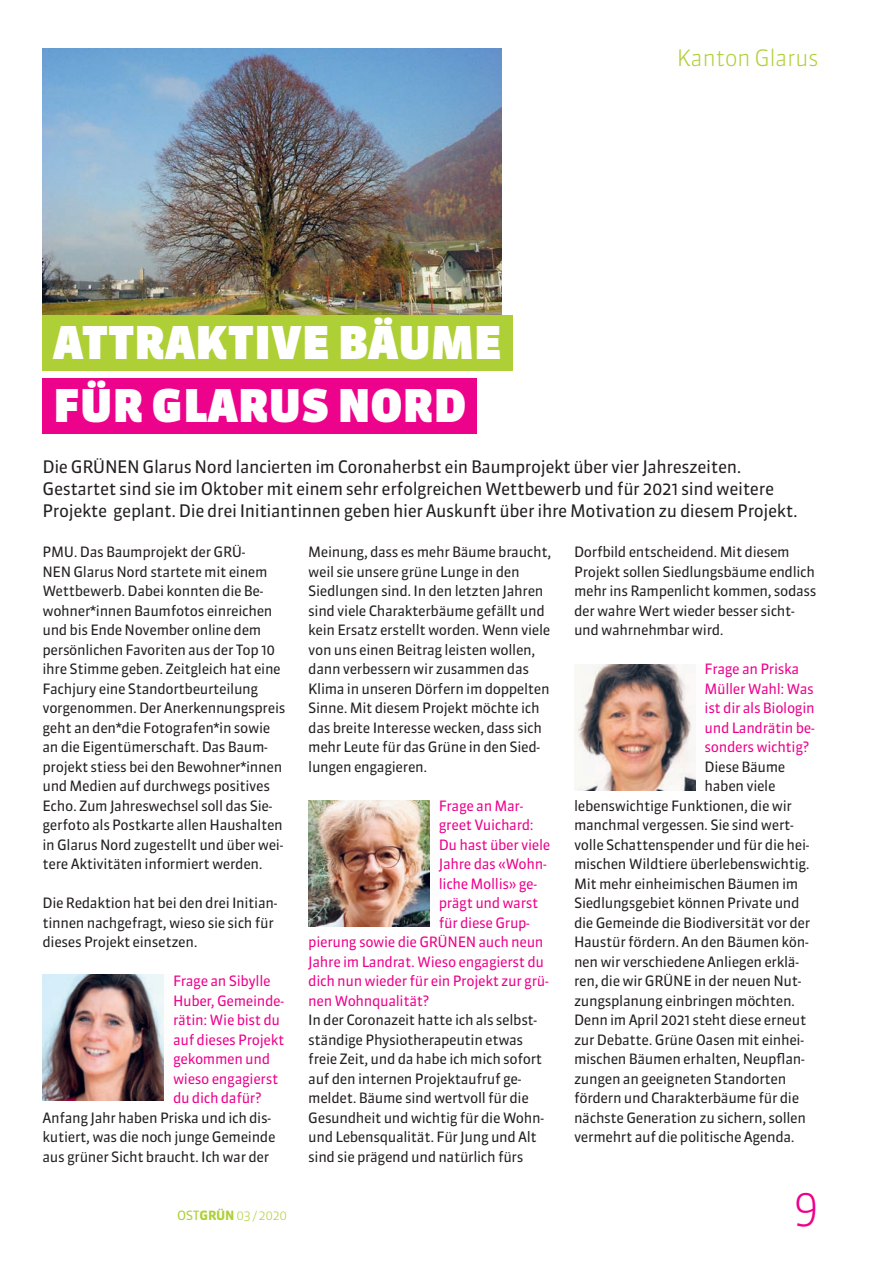
<style>
.page{position:relative;width:893px;height:1263px;background:#fff}
.page>*{position:absolute;margin:0;border:0;box-sizing:border-box;transform-origin:0 0}
.t1{font:900 45px "Sanuk OT";letter-spacing:.01em;color:#fff}
.t2{font:300 45px "Sanuk OT";color:#ed028c}
.t3{font:300 22.5px "Sanuk OT";letter-spacing:-.025em;color:#aed036}
.t4{font:17.25px/22.2px "Sanuk OT";letter-spacing:-.025em;color:#231f20}
.t5{font:14.25px/19.5px "Sanuk OT";letter-spacing:-.025em;color:#231f20}
.t6{font:14.25px/19.5px "Sanuk OT";letter-spacing:-.025em;color:#ed028c}
.t7{font:300 12.75px "Sanuk OT";color:#aed036}
.s1{font-weight:400}
.s2{font-weight:700}
</style>
<div class="page">
<img style="left:43px;top:49px;width:459px;height:266px">
<div style="left:43px;top:378px;width:434px;height:56px;background:#ed028c"></div>
<div style="left:43px;top:315px;width:470px;height:56px;background:#aed036"></div>
<img style="left:574px;top:664px;width:122px;height:126px">
<img style="left:308px;top:801px;width:122px;height:126px">
<img style="left:43px;top:975px;width:121px;height:126px">
<h1 class="t1" style="left:54px;top:315px;width:449px">ATTRAKTIVE BÄUME</h1>
<h1 class="t1" style="left:54px;top:378px;width:414px">FÜR GLARUS NORD</h1>
<h2 class="t3" style="left:677px;top:44px;width:143px">Kanton Glarus</h2>
<p class="t4" style="left:43px;top:455px;width:757px">Die GRÜNEN Glarus Nord lancierten im Coronaherbst ein Baumprojekt über vier Jahreszeiten.<br>Gestartet sind sie im Oktober mit einem sehr erfolgreichen Wettbewerb und für 2021 sind weitere<br>Projekte geplant. Die drei Initiantinnen geben hier Auskunft über ihre Motivation zu diesem Projekt.</p>
<p class="t5" style="left:43px;top:542px;width:244px">PMU. Das Baumprojekt der GRÜ-<br>NEN Glarus Nord startete mit einem Wettbewerb. Dabei konnten die Be&shy;wohner*innen Baumfotos einreichen und bis Ende November online dem persönlichen Favoriten aus der Top 10 ihre Stimme geben. Zeitgleich hat eine Fachjury eine Standortbeurteilung vorgenommen. Der Anerkennungspreis geht an den*die Fotografen*in sowie an die Eigentümerschaft. Das Baum&shy;projekt stiess bei den Bewohner*innen und Medien auf durchwegs positives Echo. Zum Jahreswechsel soll das Sie&shy;gerfoto als Postkarte allen Haushalten in Glarus Nord zugestellt und über wei&shy;tere Aktivitäten informiert werden.</p>
<p class="t5" style="left:43px;top:893px;width:236px">Die Redaktion hat bei den drei Initian&shy;tinnen nachgefragt, wieso sie sich für dieses Projekt einsetzen.</p>
<p class="t6" style="left:173px;top:971px;width:113px">Frage an Sibylle<br>Huber, Gemeinde&shy;rätin: Wie bist du auf dieses Projekt gekommen und wieso engagierst du dich dafür?</p>
<p class="t5" style="left:43px;top:1108px;width:235px">Anfang Jahr haben Priska und ich dis&shy;kutiert, was die noch junge Gemeinde aus grüner Sicht braucht. Ich war der</p>
<p class="t5" style="left:574px;top:542px;width:244px">Dorfbild entscheidend. Mit diesem Projekt sollen Siedlungsbäume endlich mehr ins Rampenlicht kommen, sodass der wahre Wert wieder besser sicht&shy;und wahrnehmbar wird.</p>
<p class="t6" style="left:705px;top:659px;width:112px">Frage an Priska<br>Müller Wahl: Was ist dir als Biologin und Landrätin be&shy;sonders wichtig?</p>
<p class="t5" style="left:705px;top:757px;width:82px">Diese Bäume</p>
<p class="t5" style="left:705px;top:776px;width:73px">haben viele</p>
<p class="t5" style="left:574px;top:796px;width:220px">lebenswichtige Funktionen, die wir</p>
<p class="t5" style="left:574px;top:815px;width:221px">manchmal vergessen. Sie sind wert-</p>
<p class="t5" style="left:574px;top:835px;width:237px">volle Schattenspender und für die hei-</p>
<p class="t5" style="left:574px;top:854px;width:237px">mischen Wildtiere überlebenswichtig.</p>
<p class="t5" style="left:574px;top:874px;width:226px">Mit mehr einheimischen Bäumen im</p>
<p class="t5" style="left:574px;top:893px;width:227px">Siedlungsgebiet können Private und</p>
<p class="t5" style="left:574px;top:913px;width:238px">die Gemeinde die Biodiversität vor der</p>
<p class="t5" style="left:574px;top:932px;width:236px">Haustür fördern. An den Bäumen kön-</p>
<p class="t5" style="left:574px;top:952px;width:226px">nen wir verschiedene Anliegen erklä-</p>
<p class="t5" style="left:574px;top:971px;width:229px">ren, die wir GRÜNE in der neuen Nut-</p>
<p class="t5" style="left:574px;top:991px;width:223px">zungsplanung einbringen möchten.</p>
<p class="t5" style="left:574px;top:1010px;width:234px">Denn im April 2021 steht diese erneut</p>
<p class="t5" style="left:574px;top:1030px;width:231px">zur Debatte. Grüne Oasen mit einhei-</p>
<p class="t5" style="left:574px;top:1049px;width:232px">mischen Bäumen erhalten, Neupflan-</p>
<p class="t5" style="left:574px;top:1069px;width:214px">zungen an geeigneten Standorten</p>
<p class="t5" style="left:574px;top:1088px;width:227px">fördern und Charakterbäume für die</p>
<p class="t5" style="left:574px;top:1108px;width:233px">nächste Generation zu sichern, sollen</p>
<p class="t5" style="left:574px;top:1127px;width:222px">vermehrt auf die politische Agenda.</p>
<p class="t5" style="left:308px;top:542px;width:245px">Meinung, dass es mehr Bäume braucht, weil sie unsere grüne Lunge in den Siedlungen sind. In den letzten Jahren sind viele Charakterbäume gefällt und kein Ersatz erstellt worden. Wenn viele von uns einen Beitrag leisten wollen, dann verbessern wir zusammen das Klima in unseren Dörfern im doppelten Sinne. Mit diesem Projekt möchte ich das breite Interesse wecken, dass sich mehr Leute für das Grüne in den Sied&shy;lungen engagieren.</p>
<p class="t6" style="left:439px;top:796px;width:86px">Frage an Mar-</p>
<p class="t6" style="left:439px;top:815px;width:97px">greet Vuichard:</p>
<p class="t6" style="left:439px;top:835px;width:113px">Du hast über viele</p>
<p class="t6" style="left:439px;top:854px;width:109px">Jahre das «Wohn-</p>
<p class="t6" style="left:439px;top:874px;width:100px">liche Mollis» ge-</p>
<p class="t6" style="left:439px;top:893px;width:101px">prägt und warst</p>
<p class="t6" style="left:439px;top:913px;width:93px">für diese Grup-</p>
<p class="t6" style="left:308px;top:932px;width:237px">pierung sowie die GRÜNEN auch neun</p>
<p class="t6" style="left:308px;top:952px;width:237px">Jahre im Landrat. Wieso engagierst du</p>
<p class="t6" style="left:308px;top:971px;width:242px">dich nun wieder für ein Projekt zur grü-</p>
<p class="t6" style="left:308px;top:991px;width:123px">nen Wohnqualität?</p>
<p class="t5" style="left:308px;top:1010px;width:237px">In der Coronazeit hatte ich als selbst&shy;ständige Physiotherapeutin etwas freie Zeit, und da habe ich mich sofort auf den internen Projektaufruf ge&shy;meldet. Bäume sind wertvoll für die Gesundheit und wichtig für die Wohn&shy;und Lebensqualität. Für Jung und Alt sind sie prägend und natürlich fürs</p>
<p class="t7" style="left:177px;top:1207px;width:112px"><span class="s1">OST</span><span class="s2">GRÜN</span> 03 / 2020</p>
<h1 class="t2" style="left:793px;top:1179px;width:27px">9</h1>
</div>
